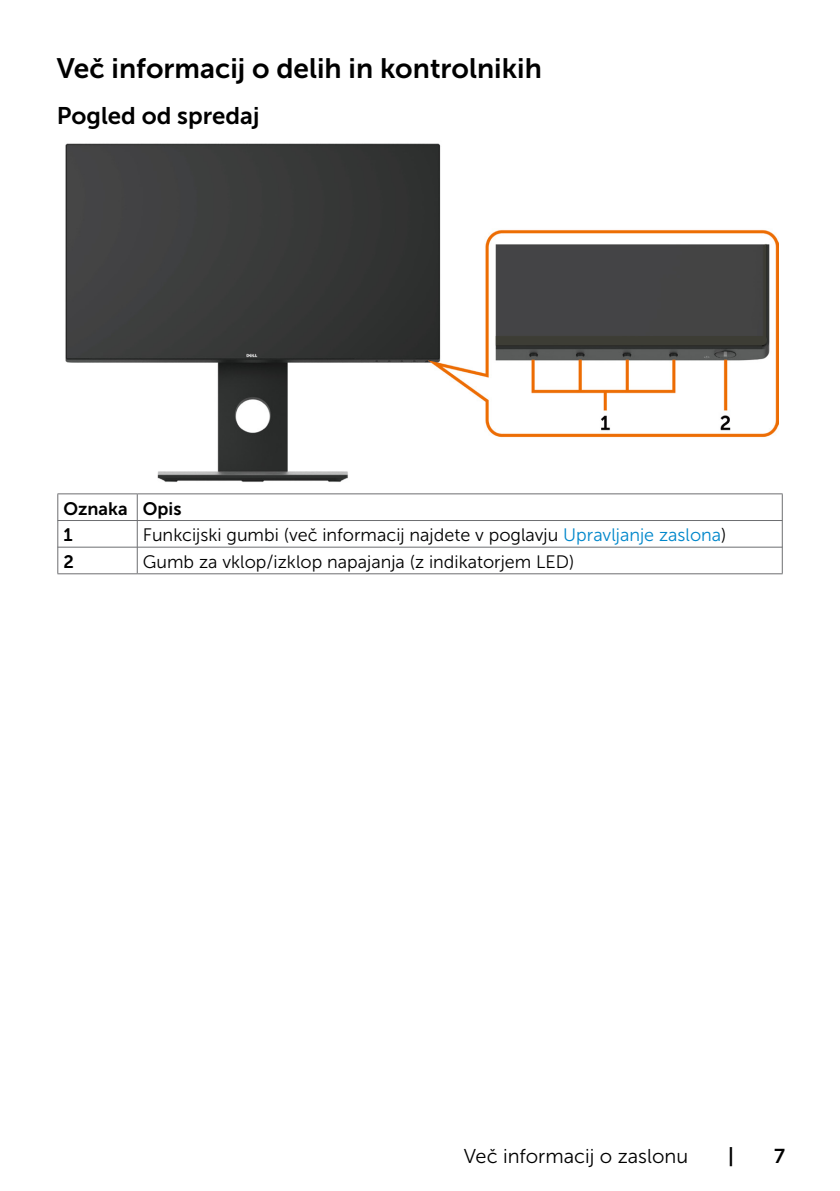
<style>
.page{position:relative;width:840px;height:1191px;background:#fff}
.page>*{position:absolute;margin:0;border:0;box-sizing:border-box;transform-origin:0 0}
.Head2{font:28px "Museo Sans For Dell 700";color:#000}
.Head4{font:24px "Museo Sans For Dell 700";color:#000}
.t1{font:20px "Museo Sans For Dell 300";color:#000}
.t2{font:20px "Museo Sans For Dell 700";color:#000}
.Callout{font:18px "Museo Sans For Dell 300";color:#000}
.Callout_Head{font:18px "Museo Sans For Dell 700";color:#000}
.Callout-2{font:18px "Museo Sans For Dell 700";color:#000}
.s1{color:#0087cb}
</style>
<div class="page">
<img style="left:65px;top:143px;width:713px;height:339px">
<hr style="left:57px;top:493px;width:80px;height:1px;background:#6d6e71">
<hr style="left:137px;top:493px;width:645px;height:1px;background:#6d6e71">
<hr style="left:57px;top:520px;width:80px;height:1px;background:#6d6e71">
<hr style="left:137px;top:520px;width:645px;height:1px;background:#6d6e71">
<svg style="left:57px;top:494px;width:1px;height:79px"></svg>
<hr style="left:57px;top:547px;width:80px;height:1px;background:#6d6e71">
<hr style="left:57px;top:573px;width:80px;height:1px;background:#6d6e71">
<svg style="left:137px;top:494px;width:1px;height:79px"></svg>
<svg style="left:781px;top:494px;width:1px;height:79px"></svg>
<hr style="left:137px;top:547px;width:645px;height:1px;background:#6d6e71">
<hr style="left:137px;top:573px;width:645px;height:1px;background:#6d6e71">
<p class="Head2" style="left:57px;top:52px;width:486px">Več informacij o delih in kontrolnikih</p>
<p class="Head4" style="left:57px;top:103px;width:204px">Pogled od spredaj</p>
<p class="Callout_Head" style="left:63px;top:498px;width:66px">Oznaka</p>
<p class="Callout_Head" style="left:143px;top:498px;width:40px">Opis</p>
<p class="Callout-2" style="left:63px;top:525px;width:11px">1</p>
<p class="Callout" style="left:143px;top:525px;width:584px">Funkcijski gumbi (več informacij najdete v poglavju <span class="s1">Upravljanje zaslona</span>)</p>
<p class="Callout-2" style="left:63px;top:552px;width:12px">2</p>
<p class="Callout" style="left:143px;top:552px;width:432px">Gumb za vklop/izklop napajanja (z indikatorjem LED)</p>
<p class="t1" style="left:463px;top:1145px;width:226px">Več informacij o zaslonu</p>
<p class="t2" style="left:727px;top:1144px;width:7px">|</p>
<p class="t2" style="left:773px;top:1144px;width:12px">7</p>
</div>
